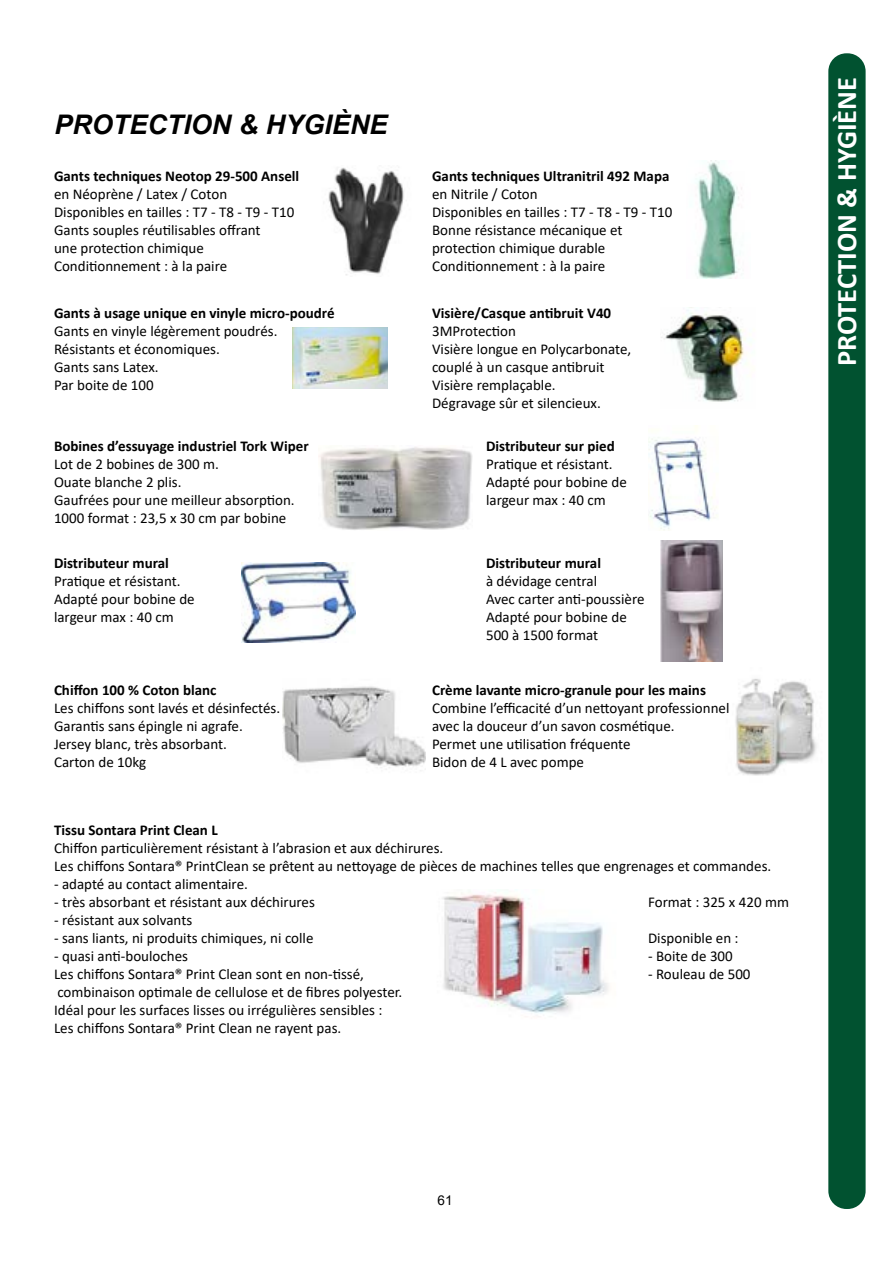
<style>
.page{position:relative;width:893px;height:1263px;background:#fff}
.page>*{position:absolute;margin:0;border:0;box-sizing:border-box;transform-origin:0 0}
.t1{font:700 28.5px "Calibri";color:#fff}
.t2{font:italic 700 27px "Arial";color:#000}
.t3{font:15px/18px "Calibri";color:#000}
.t4{font:700 15px "Calibri";color:#000}
.t5{font:13.5px "Arial";color:#000}
</style>
<div class="page">
<img style="left:442px;top:892px;width:167px;height:122px">
<img style="left:735px;top:678px;width:82px;height:98px">
<img style="left:283px;top:686px;width:142px;height:85px">
<div style="left:828px;top:53px;width:38px;height:1156px;background:#015230;border-radius:18px"></div>
<img style="left:328px;top:167px;width:76px;height:108px">
<img style="left:696px;top:161px;width:46px;height:117px">
<img style="left:293px;top:327px;width:94px;height:61px">
<img style="left:661px;top:307px;width:85px;height:95px">
<img style="left:319px;top:447px;width:153px;height:83px">
<img style="left:649px;top:425px;width:68px;height:105px">
<img style="left:242px;top:562px;width:114px;height:80px">
<img style="left:661px;top:540px;width:62px;height:121px">
<h2 class="t2" style="left:54px;top:107px;width:335px">PROTECTION &amp; HYGIÈNE</h2>
<p class="t4" style="left:54px;top:166px;width:247px">Gants techniques Neotop 29-500 Ansell</p>
<p class="t4" style="left:432px;top:166px;width:239px">Gants techniques Ultranitril 492 Mapa</p>
<p class="t3" style="left:54px;top:185px;width:175px">en Néoprène / Latex / Coton</p>
<p class="t3" style="left:432px;top:185px;width:107px">en Nitrile / Coton</p>
<p class="t3" style="left:54px;top:203px;width:242px">Disponibles en tailles : T7 - T8 - T9 - T10</p>
<p class="t3" style="left:432px;top:203px;width:242px">Disponibles en tailles : T7 - T8 - T9 - T10</p>
<p class="t3" style="left:54px;top:221px;width:208px">Gants souples réutilisables offrant</p>
<p class="t3" style="left:432px;top:221px;width:192px">Bonne résistance mécanique et</p>
<p class="t3" style="left:54px;top:239px;width:151px">une protection chimique</p>
<p class="t3" style="left:432px;top:239px;width:175px">protection chimique durable</p>
<p class="t3" style="left:54px;top:257px;width:175px">Conditionnement : à la paire</p>
<p class="t3" style="left:432px;top:257px;width:175px">Conditionnement : à la paire</p>
<p class="t4" style="left:54px;top:303px;width:282px">Gants à usage unique en vinyle micro-poudré</p>
<p class="t4" style="left:432px;top:303px;width:181px">Visière/Casque antibruit V40</p>
<p class="t3" style="left:54px;top:322px;width:225px">Gants en vinyle légèrement poudrés.</p>
<p class="t3" style="left:432px;top:322px;width:85px">3MProtection</p>
<p class="t3" style="left:54px;top:340px;width:167px">Résistants et économiques.</p>
<p class="t3" style="left:432px;top:340px;width:201px">Visière longue en Polycarbonate,</p>
<p class="t3" style="left:54px;top:358px;width:106px">Gants sans Latex.</p>
<p class="t3" style="left:432px;top:358px;width:174px">couplé à un casque antibruit</p>
<p class="t3" style="left:54px;top:376px;width:101px">Par boite de 100</p>
<p class="t3" style="left:432px;top:376px;width:170px">Visière remplaçable.<br>Dégravage sûr et silencieux.</p>
<p class="t4" style="left:54px;top:435px;width:256px">Bobines d’essuyage industriel Tork Wiper</p>
<p class="t4" style="left:486px;top:435px;width:130px">Distributeur sur pied</p>
<p class="t3" style="left:54px;top:454px;width:166px">Lot de 2 bobines de 300 m.</p>
<p class="t3" style="left:486px;top:454px;width:128px">Pratique et résistant.</p>
<p class="t3" style="left:54px;top:472px;width:129px">Ouate blanche 2 plis.</p>
<p class="t3" style="left:486px;top:472px;width:142px">Adapté pour bobine de</p>
<p class="t3" style="left:54px;top:490px;width:242px">Gaufrées pour une meilleur absorption.</p>
<p class="t3" style="left:486px;top:490px;width:121px">largeur max : 40 cm</p>
<p class="t3" style="left:54px;top:508px;width:234px">1000 format : 23,5 x 30 cm par bobine</p>
<p class="t4" style="left:54px;top:552px;width:116px">Distributeur mural</p>
<p class="t4" style="left:486px;top:552px;width:116px">Distributeur mural</p>
<p class="t3" style="left:54px;top:572px;width:128px">Pratique et résistant.</p>
<p class="t3" style="left:486px;top:572px;width:113px">à dévidage central</p>
<p class="t3" style="left:54px;top:590px;width:142px">Adapté pour bobine de</p>
<p class="t3" style="left:486px;top:590px;width:160px">Avec carter anti-poussière</p>
<p class="t3" style="left:54px;top:608px;width:121px">largeur max : 40 cm</p>
<p class="t3" style="left:486px;top:608px;width:142px">Adapté pour bobine de<br>500 à 1500 format</p>
<p class="t4" style="left:54px;top:680px;width:164px">Chiffon 100 % Coton blanc</p>
<p class="t4" style="left:432px;top:680px;width:275px">Crème lavante micro-granule pour les mains</p>
<p class="t3" style="left:54px;top:699px;width:228px">Les chiffons sont lavés et désinfectés.</p>
<p class="t3" style="left:432px;top:699px;width:299px">Combine l’efficacité d’un nettoyant professionnel</p>
<p class="t3" style="left:54px;top:717px;width:190px">Garantis sans épingle ni agrafe.</p>
<p class="t3" style="left:432px;top:717px;width:244px">avec la douceur d’un savon cosmétique.</p>
<p class="t3" style="left:54px;top:735px;width:174px">Jersey blanc, très absorbant.</p>
<p class="t3" style="left:432px;top:735px;width:200px">Permet une utilisation fréquente</p>
<p class="t3" style="left:54px;top:753px;width:94px">Carton de 10kg</p>
<p class="t3" style="left:432px;top:753px;width:153px">Bidon de 4 L avec pompe</p>
<p class="t4" style="left:54px;top:819px;width:165px">Tissu Sontara Print Clean L</p>
<p class="t3" style="left:54px;top:839px;width:719px">Chiffon particulièrement résistant à l’abrasion et aux déchirures.<br>Les chiffons Sontara® PrintClean se prêtent au nettoyage de pièces de machines telles que engrenages et commandes.</p>
<p class="t3" style="left:54px;top:875px;width:195px">- adapté au contact alimentaire.</p>
<p class="t3" style="left:54px;top:893px;width:262px">- très absorbant et résistant aux déchirures</p>
<p class="t3" style="left:648px;top:893px;width:142px">Format : 325 x 420 mm</p>
<p class="t3" style="left:54px;top:911px;width:140px">- résistant aux solvants</p>
<p class="t3" style="left:54px;top:929px;width:261px">- sans liants, ni produits chimiques, ni colle</p>
<p class="t3" style="left:648px;top:929px;width:92px">Disponible en :</p>
<p class="t3" style="left:54px;top:947px;width:136px">- quasi anti-bouloches</p>
<p class="t3" style="left:648px;top:947px;width:86px">- Boite de 300</p>
<p class="t3" style="left:54px;top:965px;width:312px">Les chiffons Sontara® Print Clean sont en non-tissé,</p>
<p class="t3" style="left:648px;top:965px;width:104px">- Rouleau de 500</p>
<p class="t3" style="left:54px;top:983px;width:350px">combinaison optimale de cellulose et de fibres polyester.<br>Idéal pour les surfaces lisses ou irrégulières sensibles :<br>Les chiffons Sontara® Print Clean ne rayent pas.</p>
<h1 class="t1" style="left:827px;top:366px;width:291px;rotate:-90deg">PROTECTION &amp; HYGIÈNE</h1>
<p class="t5" style="left:438px;top:1191px;width:17px">61</p>
</div>
